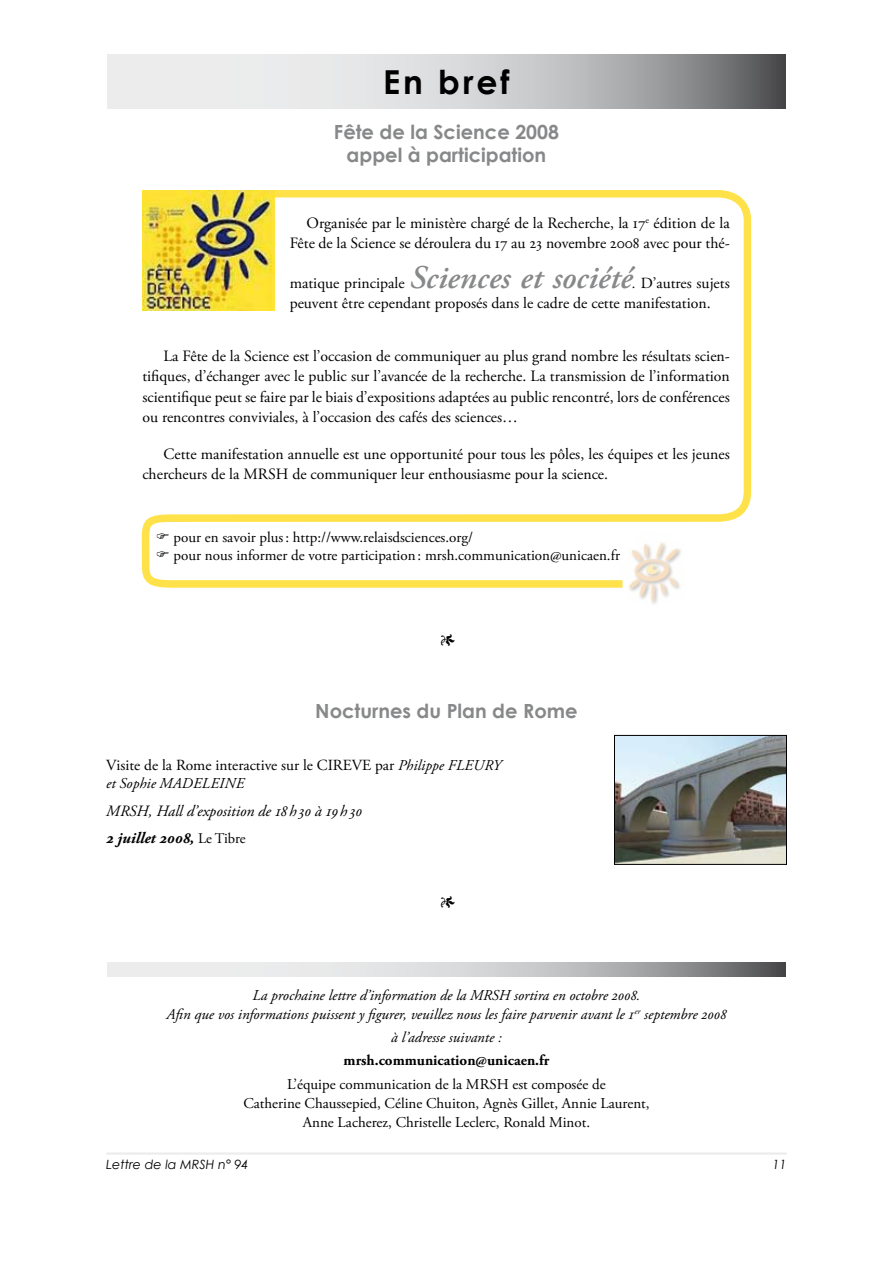
<style>
.page{position:relative;width:893px;height:1263px;background:#fff}
.page>*{position:absolute;margin:0;border:0;box-sizing:border-box;transform-origin:0 0}
.t1{font:700 33px "Century Gothic";letter-spacing:.09em;color:#000}
.t2{font:700 19.5px/23.4px "Century Gothic";color:#878889;text-align:center}
.t3{font:italic 18px "Adobe Garamond Pro";color:#000}
.t4{font:15.75px/20.2px "Adobe Garamond Pro";color:#000}
.t5{font:italic 15.75px/27.9px "Adobe Garamond Pro";color:#000}
.t6{font:15.45px "Adobe Garamond Pro";color:#000}
.t7{font:15px/19px "Adobe Garamond Pro";color:#000;text-align:center}
.t8{font:italic 15px/19px "Adobe Garamond Pro";color:#000;text-align:center}
.t9{font:700 15px "Adobe Garamond Pro";color:#000}
.t10{font:italic 12.75px "Century Gothic";color:#000}
.s1{font-weight:600;font-style:italic;font-size:33px;color:#878889}
.s2{font-style:italic;font-size:15.6px}
.s3{font-size:15.6px}
.s4{font-style:italic;font-size:15px}
.s5{font-weight:700}
.s6{font-style:normal;font-size:14.7px}
</style>
<div class="page">
<img style="left:616px;top:737px;width:169px;height:125px">
<div style="left:614px;top:735px;width:173px;height:129px;border:1px solid #000"></div>
<img style="left:633px;top:591px;width:36px;height:13px">
<svg style="left:141px;top:190px;width:611px;height:401px"></svg>
<hr style="left:106px;top:1152px;width:681px;height:3px;background:#ececed">
<svg style="left:107px;top:55px;width:679px;height:54px;background:#c5c6c7"></svg>
<svg style="left:107px;top:962px;width:679px;height:15px;background:#c5c6c7"></svg>
<svg style="left:157px;top:534px;width:12px;height:5px"></svg>
<svg style="left:157px;top:552px;width:12px;height:5px"></svg>
<h1 class="t1" style="left:383px;top:57px;width:128px">En bref</h1>
<p class="t2" style="left:334px;top:119px;width:227px">Fête de la Science 2008 appel à participation</p>
<p class="t4" style="left:290px;top:213px;width:442px;text-align:right">Organisée par le ministère chargé de la Recherche, la 17<sup>e</sup> édition de la<br>Fête de la Science se déroulera du 17 au 23 novembre 2008 avec pour thé-</p>
<p class="t4" style="left:290px;top:273px;width:442px">matique principale <span class="s1">Sciences et société</span><span class="s2">.</span> <span class="s3">D’autres</span> sujets peuvent être cependant proposés dans le cadre de cette manifestation.</p>
<p class="t4" style="left:142px;top:347px;width:589px;text-align:justify;text-indent:21px">La Fête de la Science est l’occasion de communiquer au plus grand nombre les résultats scien&shy;tifiques, d’échanger avec le public sur l’avancée de la recherche. La transmission de l’information scientifique peut se faire par le biais d’expositions adaptées au public rencontré, lors de conférences ou rencontres conviviales, à l’occasion des cafés des sciences…</p>
<p class="t4" style="left:142px;top:445px;width:589px;text-indent:21px">Cette manifestation annuelle est une opportunité pour tous les pôles, les équipes et les jeunes chercheurs de la MRSH de communiquer leur enthousiasme pour la science.</p>
<p class="t7" style="left:174px;top:529px;width:448px;line-height:18px;text-align:left">pour en savoir plus: http://www.relaisdsciences.org/<br>pour nous informer de votre participation: mrsh.communication@unicaen.fr</p>
<p class="t3" style="left:439px;top:630px;width:17px">1</p>
<p class="t2" style="left:315px;top:699px;width:264px">Nocturnes du Plan de Rome</p>
<p class="t6" style="left:106px;top:755px;width:361px">Visite de la Rome interactive sur le CIREVE par <span class="s4">Philippe Fleur</span></p>
<p class="t8" style="left:493px;top:756px;width:10px">y</p>
<p class="t8" style="left:106px;top:774px;width:77px">et Sophie Madeleine</p>
<p class="t5" style="left:106px;top:797px;width:257px">MRSH, Hall d’exposition de 18 h 30 à 19 h 30<br><span class="s5">2 juillet 2008,</span> <span class="s6">Le Tibre</span></p>
<p class="t3" style="left:439px;top:891px;width:17px">1</p>
<p class="t8" style="left:167px;top:986px;width:561px">La prochaine lettre d’information de la MRSH sortira en octobre 2008.<br>Afin que vos informations puissent y figurer, veuillez nous les faire parvenir avant le 1<sup>er</sup> septembre 2008</p>
<p class="t8" style="left:391px;top:1028px;width:112px">à l’adresse suivante :</p>
<p class="t9" style="left:344px;top:1052px;width:207px">mrsh.communication@unicaen.fr</p>
<p class="t7" style="left:243px;top:1075px;width:408px">L’équipe communication de la MRSH est composée de<br>Catherine Chaussepied, Céline Chuiton, Agnès Gillet, Annie Laurent,<br>Anne Lacherez, Christelle Leclerc, Ronald Minot.</p>
<p class="t10" style="left:106px;top:1156px;width:144px">Lettre de la MRSH n° 94</p>
<p class="t10" style="left:772px;top:1156px;width:16px">11</p>
</div>
